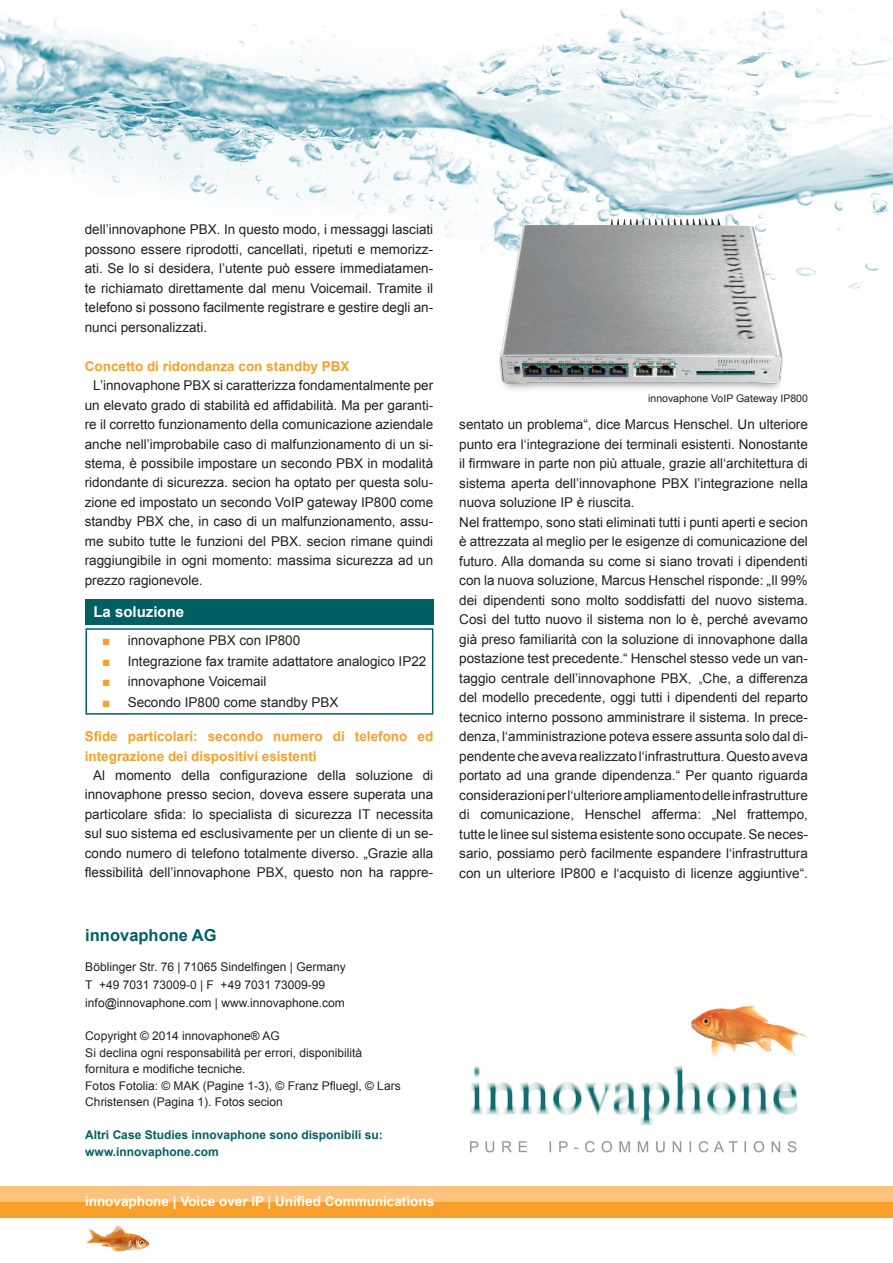
<style>
.page{position:relative;width:893px;height:1263px;background:#fff}
.page>*{position:absolute;margin:0;border:0;box-sizing:border-box;transform-origin:0 0}
.t1{font:700 16.5px "Arial";color:#006063}
.t2{font:700 15px "Arial";color:#fff}
.t3{font:13.5px/19.5px "Arial";color:#231f20;text-align:justify}
.t4{font:700 13.5px/19.5px "Arial";color:#f89f29}
.t5{font:700 13.5px "Arial";color:#fff}
.t6{font:12px/16.5px "Arial";color:#231f20}
.t7{font:700 12px/16.5px "Arial";color:#006063}
.t8{font:10.5px "Arial";color:#231f20}
.s1{color:#f89f29}
.s2{font-size:10.2px}
</style>
<div class="page">
<img style="left:0;top:8px;width:893px;height:281px">
<img style="left:470px;top:1065px;width:328px;height:88px">
<img style="left:691px;top:1005px;width:117px;height:52px">
<div style="left:0;top:1202px;width:893px;height:15px;background:#f89f29"></div>
<div style="left:0;top:1186px;width:893px;height:16px;background:#fdc37d"></div>
<img style="left:87px;top:1225px;width:61px;height:26px">
<div style="left:85px;top:628px;width:348px;height:87px;border:2px solid #006063"></div>
<div style="left:85px;top:599px;width:349px;height:26px;background:#006063"></div>
<img style="left:467px;top:202px;width:333px;height:188px">
<p class="t3" style="left:85px;top:219px;width:350px">dell’innovaphone PBX. In questo modo, i messaggi lasciati possono essere riprodotti, cancellati, ripetuti e memorizz&shy;ati. Se lo si desidera, l’utente può essere immediatamen&shy;te richiamato direttamente dal menu Voicemail. Tramite il telefono si possono facilmente registrare e gestire degli an&shy;nunci personalizzati.</p>
<p class="t4" style="left:85px;top:356px;width:266px">Concetto di ridondanza con standby PBX</p>
<p class="t3" style="left:85px;top:375px;width:350px;text-indent:9px">L’innovaphone PBX si caratterizza fondamentalmente per un elevato grado di stabilità ed affidabilità. Ma per garanti&shy;re il corretto funzionamento della comunicazione aziendale anche nell’improbabile caso di malfunzionamento di un si&shy;stema, è possibile impostare un secondo PBX in modalità ridondante di sicurezza. secion ha optato per questa solu&shy;zione ed impostato un secondo VoIP gateway IP800 come standby PBX che, in caso di un malfunzionamento, assu&shy;me subito tutte le funzioni del PBX. secion rimane quindi raggiungibile in ogni momento: massima sicurezza ad un prezzo ragionevole.</p>
<p class="t2" style="left:93px;top:601px;width:92px">La soluzione</p>
<p class="t3" style="left:102px;top:631px;width:200px"><span class="s1">■</span> innovaphone PBX con IP800</p>
<p class="t3" style="left:102px;top:651px;width:326px"><span class="s1">■</span> Integrazione fax tramite adattatore analogico IP22</p>
<p class="t3" style="left:102px;top:672px;width:166px"><span class="s1">■</span> innovaphone Voicemail</p>
<p class="t3" style="left:102px;top:692px;width:238px"><span class="s1">■</span> Secondo IP800 come standby PBX</p>
<p class="t4" style="left:85px;top:727px;width:350px">Sfide particolari: secondo numero di telefono ed integrazione dei dispositivi esistenti</p>
<p class="t3" style="left:85px;top:765px;width:350px;text-indent:9px">Al momento della configurazione della soluzione di innovaphone presso secion, doveva essere superata una particolare sfida: lo specialista di sicurezza IT necessita sul suo sistema ed esclusivamente per un cliente di un se&shy;condo numero di telefono totalmente diverso. „Grazie alla flessibilità dell’innovaphone PBX, questo non ha rappre-</p>
<p class="t1" style="left:85px;top:924px;width:133px">innovaphone AG</p>
<p class="t6" style="left:85px;top:958px;width:262px;line-height:18px">Böblinger Str. 76 | 71065 Sindelfingen | Germany<br>T +49 7031 73009-0 | F +49 7031 73009-99 info@innovaphone.com | www.innovaphone.com</p>
<p class="t6" style="left:85px;top:1028px;width:317px">Copyright © 2014 innovaphone® AG<br>Si declina ogni responsabilità per errori, disponibilità fornitura e modifiche tecniche.<br>Fotos Fotolia: © MAK (Pagine 1-3), © Franz Pfluegl, © Lars Christensen (Pagina 1). Fotos secion</p>
<p class="t7" style="left:85px;top:1127px;width:299px">Altri Case Studies innovaphone sono disponibili su: www.innovaphone.com</p>
<p class="t5" style="left:85px;top:1192px;width:351px">innovaphone | Voice over IP | Unified Communications</p>
<p class="t8" style="left:648px;top:391px;width:161px">innovaphone VoIP Gateway IP800</p>
<p class="t3" style="left:459px;top:414px;width:350px;text-align:left">sentato un problema“, dice Marcus Henschel. Un ulteriore punto era l‘integrazione dei terminali esistenti. Nonostante il firmware in parte non più attuale, grazie all‘architettura di sistema aperta dell’innovaphone PBX l’integrazione nella nuova soluzione IP è riuscita.<br>Nel frattempo, sono stati eliminati tutti i punti aperti e secion è attrezzata al meglio per le esigenze di comunicazione del futuro. Alla domanda su come si siano trovati i dipendenti con la nuova soluzione, Marcus Henschel risponde: „Il 99% dei dipendenti sono molto soddisfatti del nuovo sistema.<br>Così del tutto nuovo il sistema non lo è, perché avevamo già preso familiarità con la soluzione di innovaphone dalla postazione test precedente.“ Henschel stesso vede un van&shy;taggio centrale dell’innovaphone PBX<span class="s2">,</span> „Che, a differenza del modello precedente, oggi tutti i dipendenti del reparto tecnico interno possono amministrare il sistema. In prece&shy;denza, l‘amministrazione poteva essere assunta solo dal di&shy;pendente che aveva realizzato l‘infrastruttura<span class="s2">.</span> Questo aveva portato ad una grande dipendenza.“ Per quanto riguarda considerazioni per l‘ulteriore ampliamento delle infrastrutture di comunicazione, Henschel afferma: „Nel frattempo, tutte le linee sul sistema esistente sono occupate. Se neces&shy;sario, possiamo però facilmente espandere l‘infrastruttura con un ulteriore IP800 e l‘acquisto di licenze aggiuntive“.</p>
</div>
